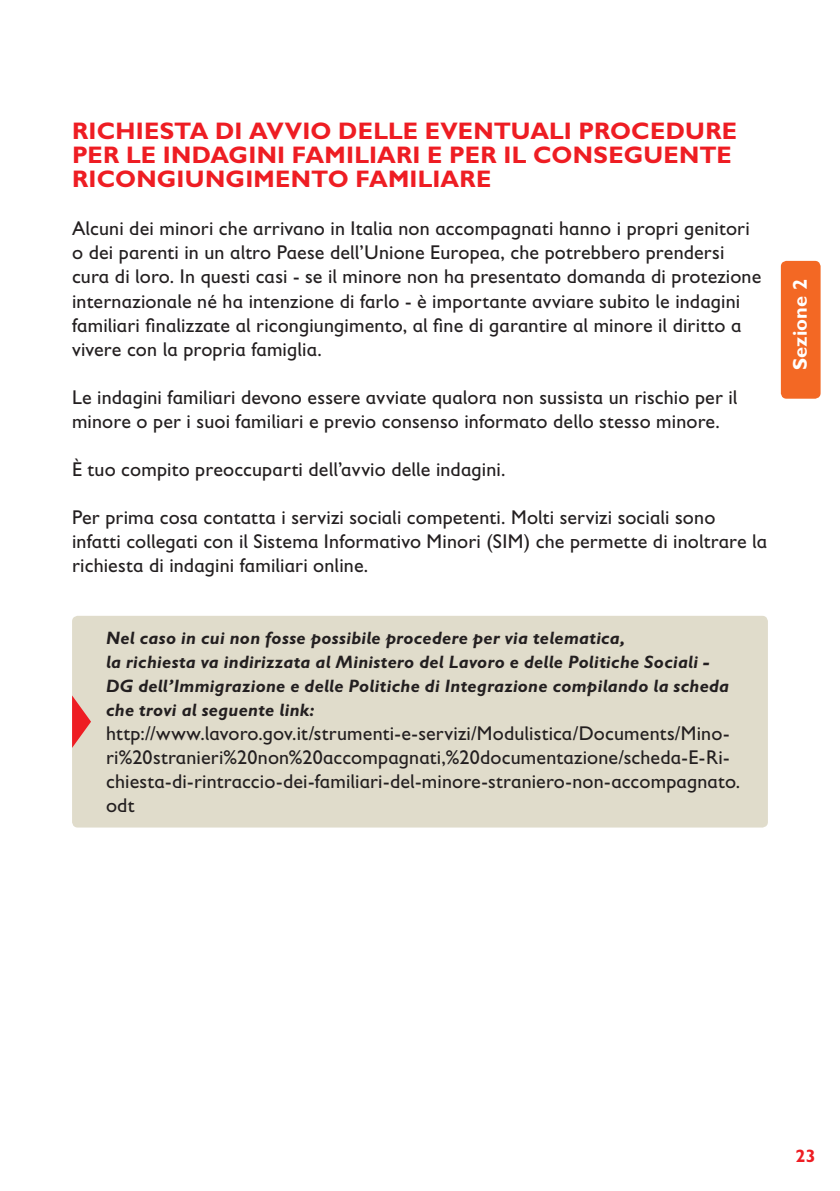
<style>
.page{position:relative;width:840px;height:1191px;background:#fff}
.page>*{position:absolute;margin:0;border:0;box-sizing:border-box;transform-origin:0 0}
.t1{font:700 24px/24px "Gill Sans Infant Std";letter-spacing:.01em;color:#ee1d23}
.t2{font:20px/24px "Gill Sans Infant Std";letter-spacing:.005em;color:#231f20}
.t3{font:700 20px "Gill Sans Infant Std";letter-spacing:.005em;color:#fff}
.t4{font:italic 700 18px/24px "Gill Sans Infant Std";letter-spacing:.015em;color:#231f20}
.t5{font:700 18px "Gill Sans Infant Std";color:#ee1d23}
</style>
<div class="page">
<div style="left:72px;top:616px;width:695px;height:211px;background:#e0dccb;border-radius:6px"></div>
<div style="left:780px;top:261px;width:40px;height:138px;background:#f36824;border-radius:6px"></div>
<svg style="left:72px;top:695px;width:19px;height:53px"></svg>
<p class="t1" style="left:72px;top:119px;width:666px">RICHIESTA DI AVVIO DELLE EVENTUALI PROCEDURE<br>PER LE INDAGINI FAMILIARI E PER IL CONSEGUENTE<br>RICONGIUNGIMENTO FAMILIARE</p>
<p class="t2" style="left:72px;top:217px;width:690px">Alcuni dei minori che arrivano in Italia non accompagnati hanno i propri genitori o dei parenti in un altro Paese dell’Unione Europea, che potrebbero prendersi cura di loro. In questi casi - se il minore non ha presentato domanda di protezione internazionale né ha intenzione di farlo - è importante avviare subito le indagini familiari finalizzate al ricongiungimento, al fine di garantire al minore il diritto a vivere con la propria famiglia.</p>
<p class="t2" style="left:72px;top:385px;width:666px">Le indagini familiari devono essere avviate qualora non sussista un rischio per il minore o per i suoi familiari e previo consenso informato dello stesso minore.</p>
<p class="t2" style="left:72px;top:457px;width:434px">È tuo compito preoccuparti dell’avvio delle indagini.</p>
<p class="t2" style="left:72px;top:505px;width:696px">Per prima cosa contatta i servizi sociali competenti. Molti servizi sociali sono infatti collegati con il Sistema Informativo Minori (SIM) che permette di inoltrare la richiesta di indagini familiari online.</p>
<p class="t4" style="left:106px;top:625px;width:624px">Nel caso in cui non fosse possibile procedere per via telematica,<br>la richiesta va indirizzata al Ministero del Lavoro e delle Politiche Sociali - DG dell’Immigrazione e delle Politiche di Integrazione compilando la scheda che trovi al seguente link:</p>
<p class="t2" style="left:106px;top:721px;width:635px">http://www.lavoro.gov.it/strumenti-e-servizi/Modulistica/Documents/Mino&shy;ri%20stranieri%20non%20accompagnati,%20documentazione/scheda-E-Ri&shy;chiesta-di-rintraccio-dei-familiari-del-minore-straniero-non-accompagnato. odt</p>
<p class="t3" style="left:787px;top:370px;width:93px;rotate:-90deg">Sezione 2</p>
<p class="t5" style="left:795px;top:1145px;width:22px">23</p>
</div>
